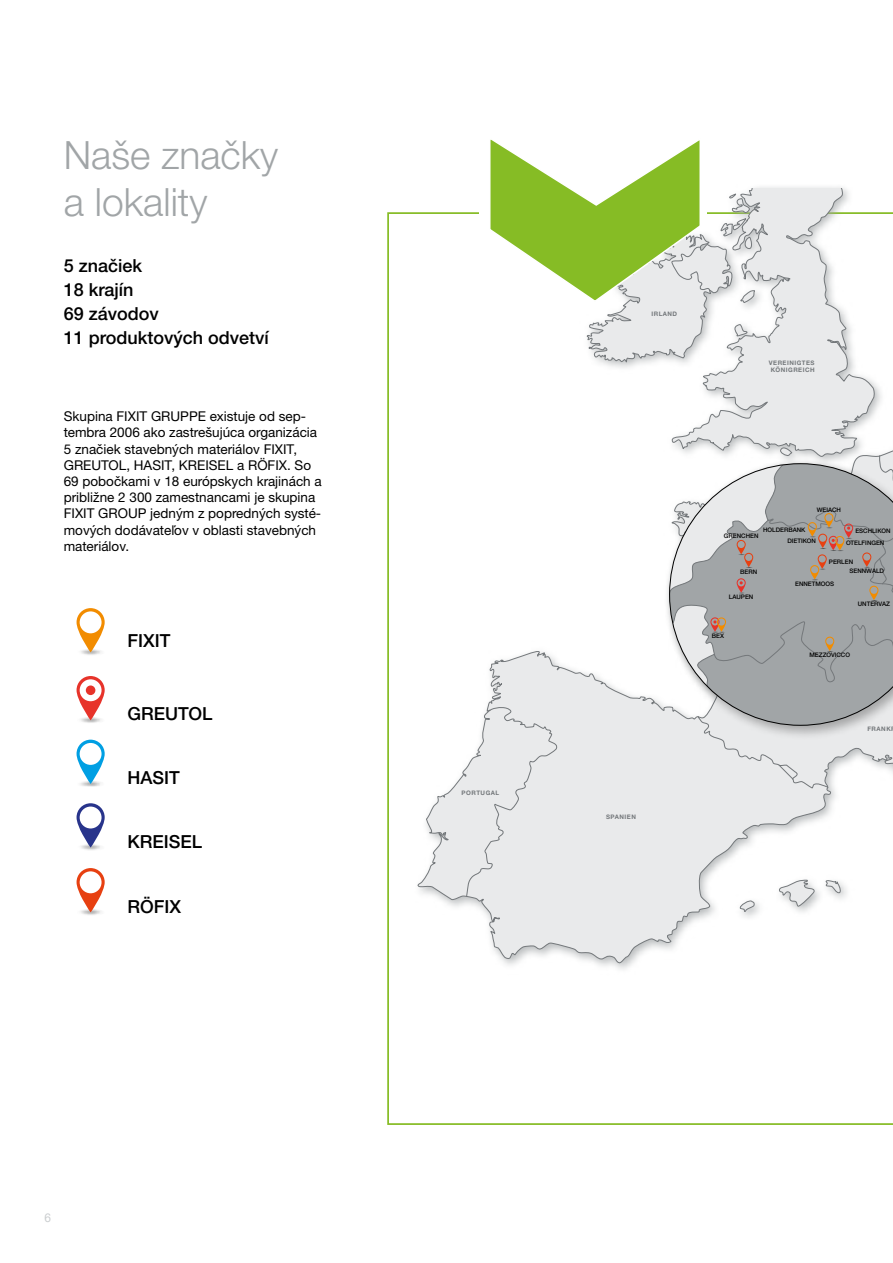
<style>
.page{position:relative;width:893px;height:1263px;background:#fff}
.page>*{position:absolute;margin:0;border:0;box-sizing:border-box;transform-origin:0 0}
.t1{font:300 39px/46.8px "Helvetica Neue LTW1 G";color:#a1a5a7}
.t2{font:500 18px/24px "Helvetica Neue LTW1 G";color:#000}
.t3{font:13.5px/16.2px "Helvetica Neue LTW1 G";color:#000}
.t4{font:12px "Arial";color:#cbced0}
.t5{font:500 6.15px "Helvetica Neue LTW1 G";color:#000}
.t6{font:700 6.15px/7.4px "Helvetica Neue LTW1 G";letter-spacing:.08em;color:#74787b;text-align:center}
</style>
<div class="page">
<svg style="left:387px;top:212px;width:26px;height:913px"></svg>
<svg style="left:672px;top:189px;width:204px;height:253px"></svg>
<svg style="left:484px;top:912px;width:274px;height:51px"></svg>
<svg style="left:418px;top:442px;width:475px;height:470px"></svg>
<img style="left:81px;top:652px;width:20px;height:3px">
<svg style="left:77px;top:608px;width:28px;height:44px"></svg>
<img style="left:81px;top:720px;width:20px;height:3px">
<svg style="left:77px;top:676px;width:28px;height:44px"></svg>
<img style="left:80px;top:784px;width:20px;height:3px">
<svg style="left:77px;top:740px;width:28px;height:44px"></svg>
<img style="left:81px;top:847px;width:19px;height:3px">
<svg style="left:77px;top:803px;width:28px;height:44px"></svg>
<img style="left:81px;top:912px;width:20px;height:3px">
<svg style="left:77px;top:868px;width:28px;height:44px"></svg>
<svg style="left:490px;top:139px;width:265px;height:225px"></svg>
<h1 class="t1" style="left:64px;top:132px;width:216px">Naše značky a lokality</h1>
<h2 class="t2" style="left:64px;top:254px;width:206px">5 značiek<br>18 krajín<br>69 závodov<br>11 produktových odvetví</h2>
<p class="t3" style="left:64px;top:408px;width:260px">Skupina FIXIT GRUPPE existuje od sep&shy;tembra 2006 ako zastrešujúca organizácia 5 značiek stavebných materiálov FIXIT, GREUTOL, HASIT, KREISEL a RÖFIX. So 69 pobočkami v 18 európskych krajinách a približne 2 300 zamestnancami je skupina FIXIT GROUP jedným z popredných systé&shy;mových dodávateľov v oblasti stavebných materiálov.</p>
<h2 class="t2" style="left:128px;top:629px;width:45px">FIXIT</h2>
<h2 class="t2" style="left:128px;top:701px;width:86px">GREUTOL</h2>
<h2 class="t2" style="left:128px;top:766px;width:54px">HASIT</h2>
<h2 class="t2" style="left:128px;top:830px;width:76px">KREISEL</h2>
<h2 class="t2" style="left:128px;top:895px;width:55px">RÖFIX</h2>
<p class="t4" style="left:44px;top:1209px;width:8px">6</p>
<p class="t6" style="left:462px;top:789px;width:39px">PORTUGAL</p>
<p class="t6" style="left:651px;top:310px;width:27px">IRLAND</p>
<p class="t6" style="left:769px;top:359px;width:47px">VEREINIGTES<br>KÖNIGREICH</p>
<p class="t6" style="left:606px;top:813px;width:31px">SPANIEN</p>
<p class="t5" style="left:817px;top:506px;width:26px">WEIACH</p>
<p class="t5" style="left:763px;top:526px;width:44px">HOLDERBANK</p>
<p class="t5" style="left:724px;top:532px;width:36px">GRENCHEN</p>
<p class="t5" style="left:787px;top:537px;width:30px">DIETIKON</p>
<p class="t5" style="left:855px;top:527px;width:37px">ESCHLIKON</p>
<p class="t5" style="left:846px;top:539px;width:40px">OTELFINGEN</p>
<p class="t5" style="left:829px;top:558px;width:26px">PERLEN</p>
<p class="t5" style="left:740px;top:568px;width:18px">BERN</p>
<p class="t5" style="left:849px;top:567px;width:36px">SENNWALD</p>
<p class="t5" style="left:729px;top:593px;width:26px">LAUPEN</p>
<p class="t5" style="left:712px;top:632px;width:14px">BEX</p>
<p class="t5" style="left:795px;top:580px;width:41px">ENNETMOOS</p>
<p class="t5" style="left:858px;top:600px;width:34px">UNTERVAZ</p>
<p class="t5" style="left:809px;top:651px;width:42px">MEZZOVICCO</p>
<p class="t6" style="left:867px;top:725px;width:25px">FRANK</p>
</div>
